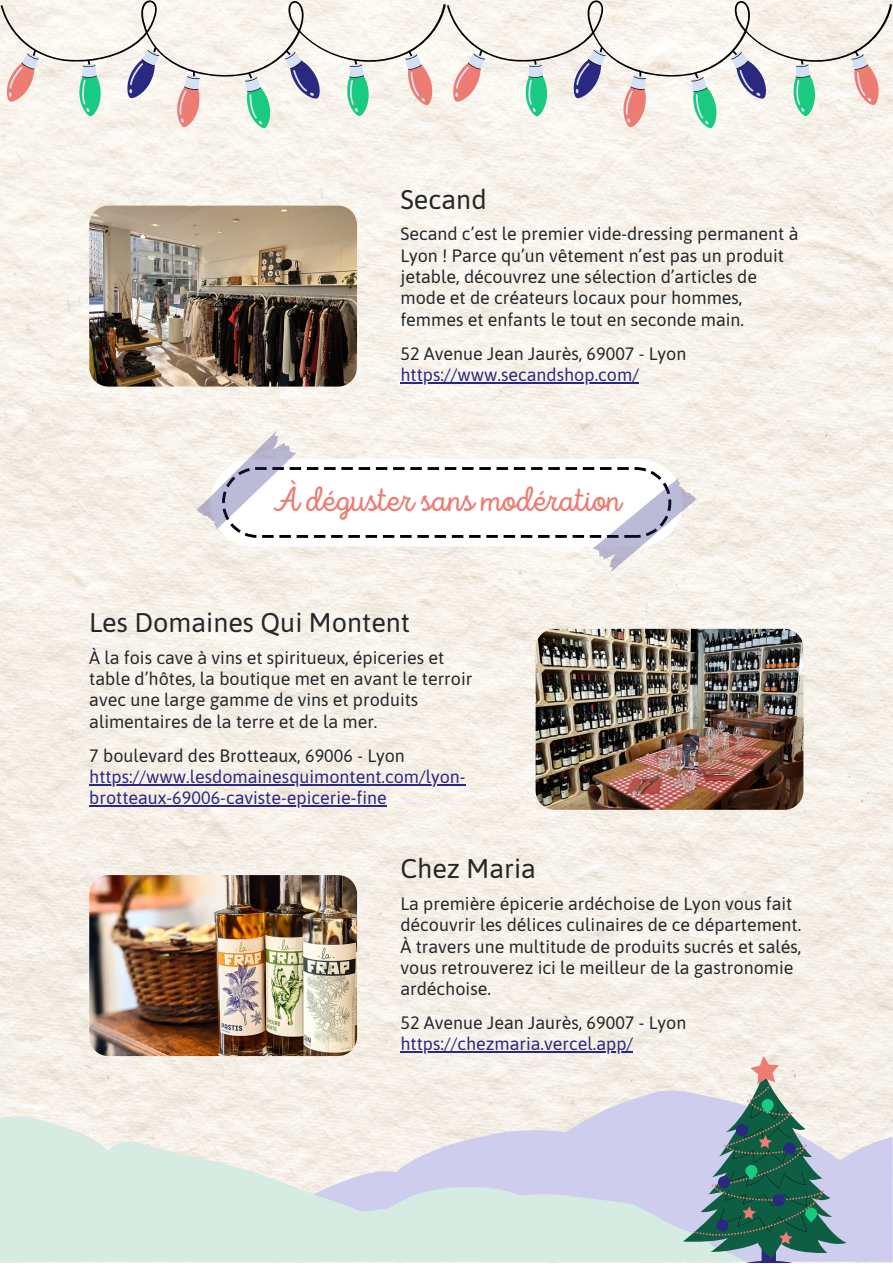
<style>
.page{position:relative;width:893px;height:1264px;background:#fff}
.page>*{position:absolute;margin:0;border:0;box-sizing:border-box;transform-origin:0 0}
.t1{font:34.8px "Intro Script";color:#ed7c73}
.t2{font:27px "Asap";color:#252729}
.t3{font:17.85px/21.3px "Asap";color:#252729}
.t4{font:17.85px/21.3px "Asap";color:#2b2882}
</style>
<div class="page">
<img style="left:0;top:0;width:892px;height:1262px">
<svg style="left:1px;top:0;width:890px;height:129px"></svg>
<svg style="left:0;top:1092px;width:313px;height:169px;background:#e0ece3"></svg>
<svg style="left:313px;top:1090px;width:579px;height:171px;background:#dbe0e7"></svg>
<svg style="left:682px;top:1056px;width:164px;height:206px;background:#8ca7a5"></svg>
<svg style="left:191px;top:430px;width:510px;height:142px"></svg>
<img style="left:89px;top:206px;width:268px;height:180px">
<img style="left:535px;top:629px;width:268px;height:180px">
<img style="left:89px;top:875px;width:268px;height:181px">
<hr style="left:400px;top:382px;width:239px;height:1px;background:#2b2882">
<hr style="left:89px;top:784px;width:376px;height:1px;background:#2b2882">
<hr style="left:89px;top:805px;width:298px;height:1px;background:#2b2882">
<hr style="left:400px;top:1051px;width:233px;height:1px;background:#2b2882">
<p class="t2" style="left:400px;top:183px;width:88px">Secand</p>
<p class="t3" style="left:400px;top:223px;width:399px">Secand c’est le premier vide-dressing permanent à Lyon ! Parce qu’un vêtement n’est pas un produit jetable, découvrez une sélection d’articles de mode et de créateurs locaux pour hommes, femmes et enfants le tout en seconde main.</p>
<p class="t3" style="left:400px;top:342px;width:287px">52 Avenue Jean Jaurès, 69007 - Lyon</p>
<p class="t4" style="left:400px;top:364px;width:240px">https://www.secandshop.com/</p>
<p class="t1" style="left:273px;top:485px;width:349px">À déguster sans modération</p>
<p class="t2" style="left:89px;top:606px;width:322px">Les Domaines Qui Montent</p>
<p class="t3" style="left:89px;top:646px;width:384px">À la fois cave à vins et spiritueux, épiceries et table d’hôtes, la boutique met en avant le terroir avec une large gamme de vins et produits alimentaires de la terre et de la mer.</p>
<p class="t3" style="left:89px;top:744px;width:317px">7 boulevard des Brotteaux, 69006 - Lyon</p>
<p class="t4" style="left:89px;top:765px;width:378px">https://www.lesdomainesquimontent.com/lyon&shy;brotteaux-69006-caviste-epicerie-fine</p>
<p class="t2" style="left:400px;top:852px;width:137px">Chez Maria</p>
<p class="t3" style="left:400px;top:892px;width:402px">La première épicerie ardéchoise de Lyon vous fait découvrir les délices culinaires de ce département.<br>À travers une multitude de produits sucrés et salés, vous retrouverez ici le meilleur de la gastronomie ardéchoise.</p>
<p class="t3" style="left:400px;top:1011px;width:287px">52 Avenue Jean Jaurès, 69007 - Lyon</p>
<p class="t4" style="left:400px;top:1033px;width:234px">https://chezmaria.vercel.app/</p>
</div>
